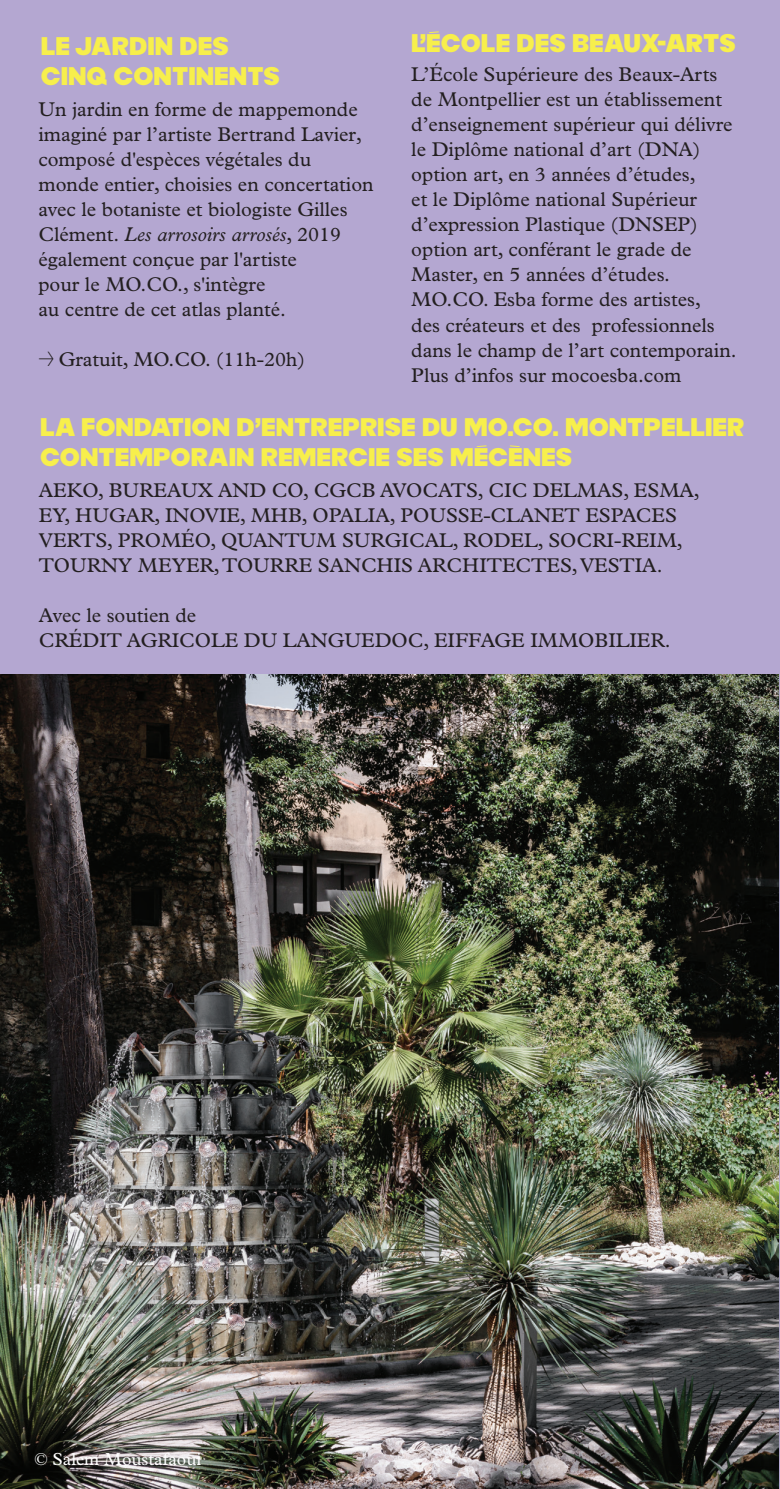
<style>
.page{position:relative;width:780px;height:1489px;background:#fff}
.page>*{position:absolute;margin:0;border:0;box-sizing:border-box;transform-origin:0 0}
.t1{font:900 25px/30px "MOCOSUNSET";color:#f7ef4c}
.t2{font:20px/25px "Plantin MT Pro";color:#231f20}
.t3{font:17.5px "Plantin MT Pro";color:#fff}
.s1{font-style:italic}
.s2{font-family:"MOCOSUNSET";font-weight:900}
</style>
<div class="page">
<div style="left:0;top:1px;width:780px;height:1487px;background:#b4a7d1"></div>
<img style="left:0;top:674px;width:778px;height:814px">
<p class="t1" style="left:41px;top:31px;width:240px">LE JARDIN DES<br>CINQ CONTINENTS</p>
<p class="t2" style="left:38px;top:97px;width:337px">Un jardin en forme de mappemonde imaginé par l’artiste Bertrand Lavier, composé d'espèces végétales du monde entier, choisies en concertation avec le botaniste et biologiste Gilles Clément. <span class="s1">Les arrosoirs arrosés</span>, 2019 également conçue par l'artiste<br>pour le MO.CO., s'intègre<br>au centre de cet atlas planté.</p>
<p class="t2" style="left:38px;top:347px;width:268px"><span class="s2">→</span> Gratuit, MO.CO. (11h-20h)</p>
<p class="t1" style="left:411px;top:29px;width:326px">L’ÉCOLE DES BEAUX-ARTS</p>
<p class="t2" style="left:411px;top:62px;width:327px">L’École Supérieure des Beaux-Arts de Montpellier est un établissement d’enseignement supérieur qui délivre le Diplôme national d’art (DNA) option art, en 3 années d’études,<br>et le Diplôme national Supérieur d’expression Plastique (DNSEP) option art, conférant le grade de Master, en 5 années d’études.<br>MO.CO. Esba forme des artistes,<br>des créateurs et des professionnels dans le champ de l’art contemporain.<br>Plus d’infos sur mocoesba.com</p>
<p class="t1" style="left:40px;top:413px;width:706px">LA FONDATION D’ENTREPRISE DU MO.CO. MONTPELLIER<br>CONTEMPORAIN REMERCIE SES MÉCÈNES</p>
<p class="t2" style="left:39px;top:478px;width:662px">AEKO, BUREAUX AND CO, CGCB AVOCATS, CIC DELMAS, ESMA, EY, HUGAR, INOVIE, MHB, OPALIA, POUSSE-CLANET ESPACES VERTS, PROMÉO, QUANTUM SURGICAL, RODEL, SOCRI-REIM, TOURNY MEYER, TOURRE SANCHIS ARCHITECTES, VESTIA.</p>
<p class="t2" style="left:39px;top:603px;width:633px">Avec le soutien de<br>CRÉDIT AGRICOLE DU LANGUEDOC, EIFFAGE IMMOBILIER.</p>
<p class="t3" style="left:34px;top:1448px;width:168px">© Salem Moustafaoui</p>
</div>
